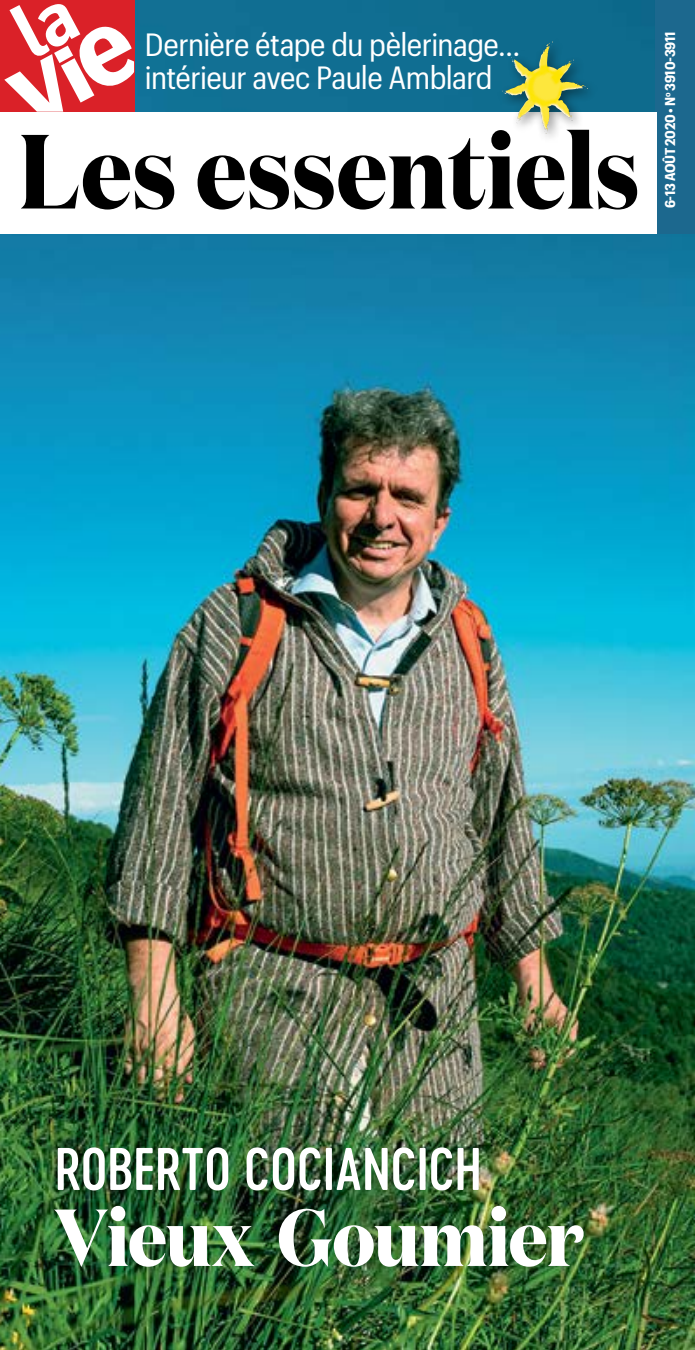
<style>
.page{position:relative;width:695px;height:1350px;background:#fff}
.page>*{position:absolute;margin:0;border:0;box-sizing:border-box;transform-origin:0 0}
.t1{font:700 105px "Domaine Display";color:#000;scale:.9 1}
.t2{font:700 80.5px "Domaine Display";letter-spacing:-.015em;color:#fff;scale:.9 1}
.t3{font:56px "Cervo Neue Medium Neue";letter-spacing:-.005em;color:#fff}
.t4{font:31.5px/33.2px "Graphik Compact";letter-spacing:-.02em;color:#fff}
.t5{font:700 14px "Graphik Compact";letter-spacing:-.01em;color:#fff}
</style>
<div class="page">
<img style="left:0;top:0;width:694px;height:1349px">
<div style="left:655px;top:0;width:39px;height:233px;background:#1c688e"></div>
<svg style="left:0;top:0;width:134px;height:112px"></svg>
<div style="left:0;top:112px;width:656px;height:121px;background:#fff"></div>
<div style="left:497px;top:37px;width:102px;height:108px;background:#000;opacity:.45"></div>
<img style="left:505px;top:41px;width:48px;height:54px">
<p class="t4" style="left:145px;top:26px;width:377px">Dernière étape du pèlerinage… intérieur avec Paule Amblard</p>
<p class="t5" style="left:659px;top:208px;width:178px;rotate:-90deg">6-13 AOÛT 2020 • N<sup>o</sup> 3910-3911</p>
<h1 class="t1" style="left:19px;top:103px;width:691px">Les essentiels</h1>
<h3 class="t3" style="left:55px;top:1131px;width:428px">ROBERTO COCIANCICH</h3>
<h2 class="t2" style="left:55px;top:1184px;width:589px">Vieux Goumier</h2>
</div>
